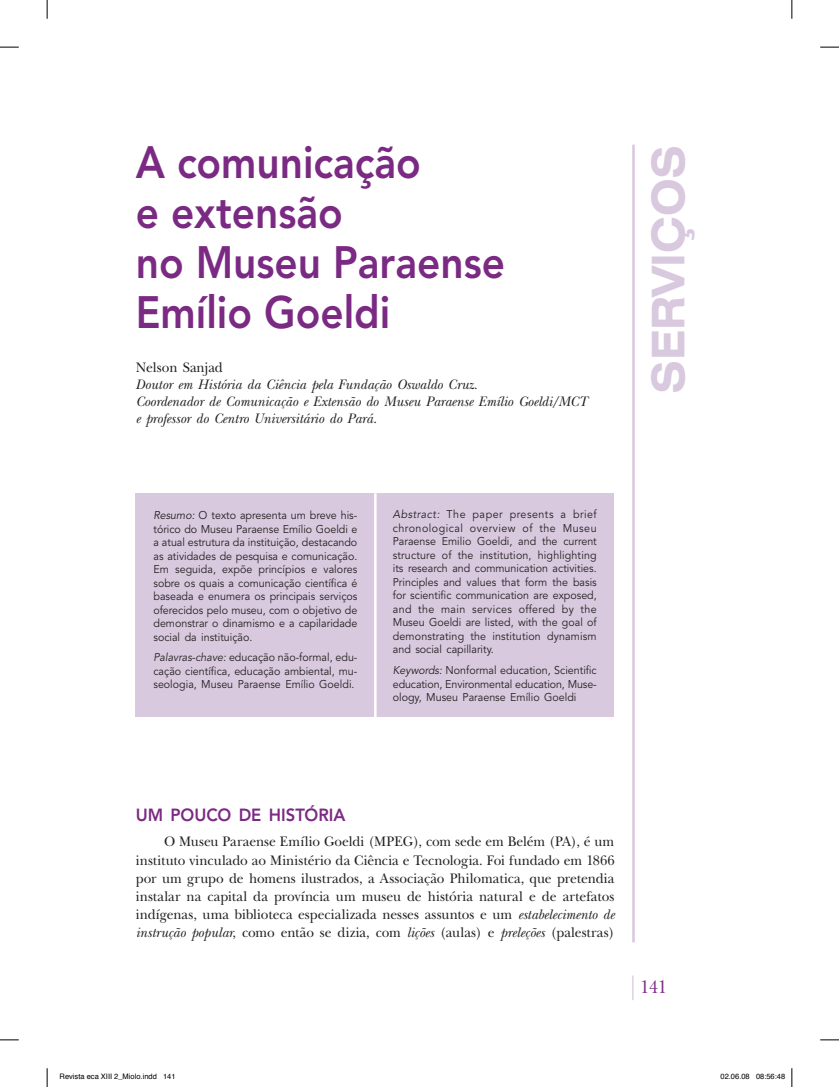
<style>
.page{position:relative;width:839px;height:1087px;background:#fff}
.page>*{position:absolute;margin:0;border:0;box-sizing:border-box;transform-origin:0 0}
.t1{font:800 45px/50px "Avenir";color:#7b2a83;scale:.9 1}
.t2{font:700 expanded 45px "Swiss 721 BT";color:#d8c9de;scale:.88 1}
.t3{font:18.75px "New Baskerville";color:#7b2a83;scale:.9 1}
.t4{font:800 17.5px "Avenir";color:#7b2a83;scale:.95 1}
.t5{font:14.38px/18.1px "New Baskerville";color:#231f20;text-align:justify;scale:.95 1}
.t6{font:italic 14.38px/17.2px "New Baskerville";color:#231f20;scale:.95 1}
.t7{font:11.25px/13.5px "Avenir";color:#231f20;text-align:justify;scale:.95 1}
.t8{font:7.5px "Helvetica";color:#000}
.s1{font-style:italic}
</style>
<div class="page">
<hr style="left:632px;top:145px;width:2px;height:797px;background:#d8c9de">
<svg style="left:632px;top:975px;width:1px;height:25px"></svg>
<div style="left:136px;top:493px;width:477px;height:223px;background:#d8c9de"></div>
<hr style="left:374px;top:493px;width:2px;height:224px;background:#fff">
<svg style="left:0;top:46px;width:19px;height:2px"></svg>
<svg style="left:820px;top:46px;width:18px;height:2px"></svg>
<svg style="left:0;top:1039px;width:19px;height:1px"></svg>
<svg style="left:820px;top:1039px;width:18px;height:1px"></svg>
<svg style="left:46px;top:0;width:2px;height:19px"></svg>
<svg style="left:46px;top:1068px;width:2px;height:18px"></svg>
<svg style="left:791px;top:0;width:1px;height:19px"></svg>
<svg style="left:791px;top:1068px;width:1px;height:18px"></svg>
<h1 class="t1" style="left:136px;top:138px;width:411px">A comunicação<br>e extensão<br>no Museu Paraense<br>Emílio Goeldi</h1>
<p class="t5" style="left:136px;top:358px;width:93px">Nelson Sanjad</p>
<p class="t6" style="left:136px;top:375px;width:477px">Doutor em História da Ciência pela Fundação Oswaldo Cruz.<br>Coordenador de Comunicação e Extensão do Museu Paraense Emílio Goeldi/MCT e professor do Centro Universitário do Pará.</p>
<p class="t7" style="left:153px;top:508px;width:216px"><span class="s1">Resumo:</span> O texto apresenta um breve his&shy;tórico do Museu Paraense Emílio Goeldi e a atual estrutura da instituição, destacando as atividades de pesquisa e comunicação.<br>Em seguida, expõe princípios e valores sobre os quais a comunicação científica é baseada e enumera os principais serviços oferecidos pelo museu, com o objetivo de demonstrar o dinamismo e a capilaridade social da instituição.</p>
<p class="t7" style="left:153px;top:651px;width:216px"><span class="s1">Palavras-chave:</span> educação não-formal, edu&shy;cação científica, educação ambiental, mu&shy;seologia, Museu Paraense Emílio Goeldi.</p>
<p class="t7" style="left:393px;top:508px;width:216px"><span class="s1">Abstract:</span> The paper presents a brief chronological overview of the Museu Paraense Emilio Goeldi, and the current structure of the institution, highlighting its research and communication activities.<br>Principles and values that form the basis for scientific communication are exposed, and the main services offered by the Museu Goeldi are listed, with the goal of demonstrating the institution dynamism and social capillarity.</p>
<p class="t7" style="left:393px;top:663px;width:216px"><span class="s1">Keywords:</span> Nonformal education, Scientific education, Environmental education, Muse&shy;ology, Museu Paraense Emílio Goeldi</p>
<h1 class="t2" style="left:641px;top:394px;width:285px;rotate:-90deg">Serviços</h1>
<h3 class="t4" style="left:136px;top:804px;width:50px">Um pouco</h3>
<h3 class="t4" style="left:239px;top:804px;width:42px">de hist</h3>
<h3 class="t4" style="left:304px;top:804px;width:25px">ória</h3>
<p class="t5" style="left:136px;top:832px;width:505px;text-indent:28px">O Museu Paraense Emílio Goeldi (MPEG), com sede em Belém (PA), é um instituto vinculado ao Ministério da Ciência e Tecnologia. Foi fundado em 1866 por um grupo de homens ilustrados, a Associação Philomatica, que pretendia instalar na capital da província um museu de história natural e de artefatos indígenas, uma biblioteca especializada nesses assuntos e um <span class="s1">estabelecimento de instrução popular</span>, como então se dizia, com <span class="s1">lições</span> (aulas) e <span class="s1">preleções</span> (palestras)</p>
<h2 class="t3" style="left:640px;top:975px;width:31px">141</h2>
<p class="t8" style="left:60px;top:1070px;width:117px">Revista eca XIII 2_Miolo.indd 141</p>
<p class="t8" style="left:720px;top:1070px;width:66px">02.06.08 08:56:48</p>
</div>
